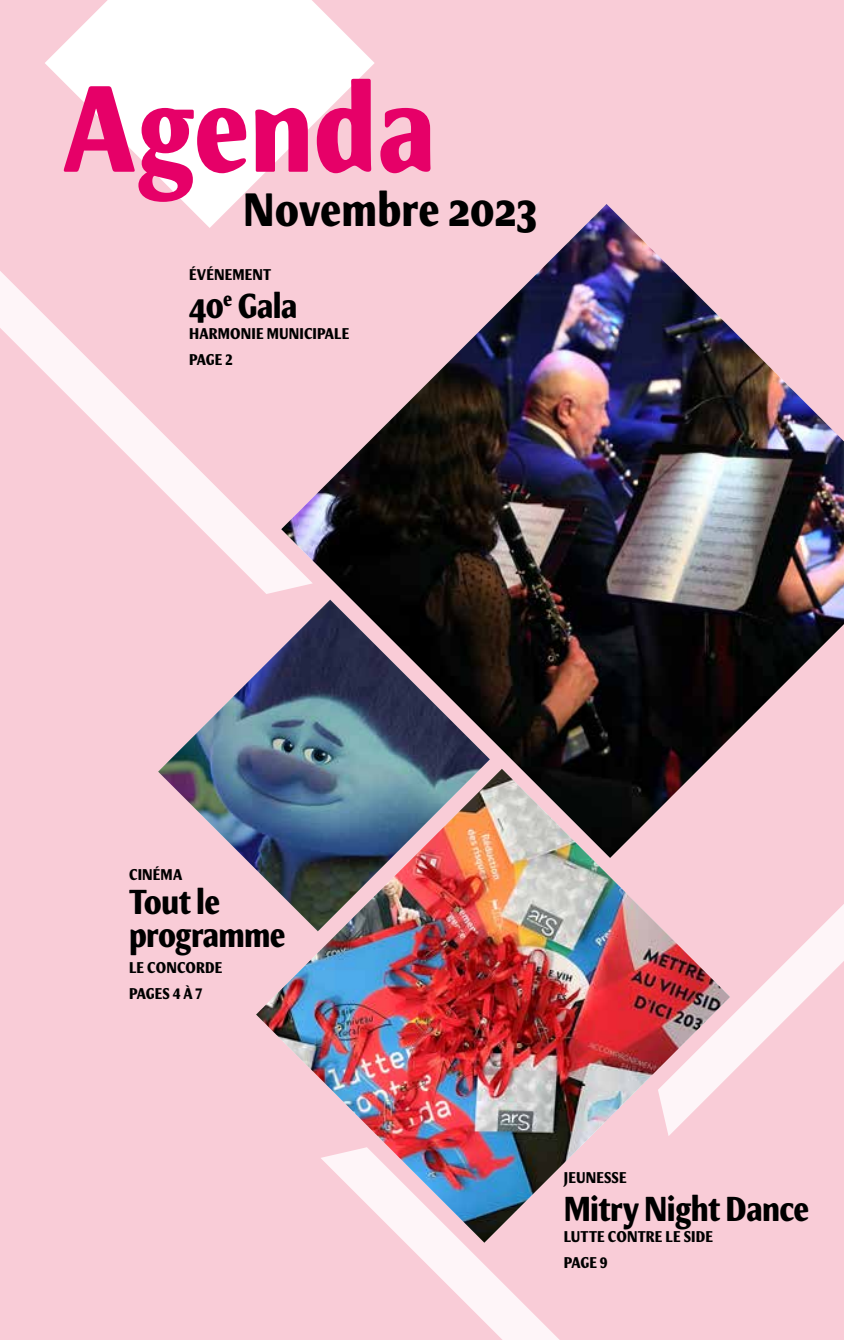
<style>
.page{position:relative;width:844px;height:1340px;background:#fff}
.page>*{position:absolute;margin:0;border:0;box-sizing:border-box;transform-origin:0 0}
.t1{font:700 condensed 123.9px "Meadow Pro";color:#e60068}
.t2{font:700 condensed 47.25px "Meadow Pro";color:#000}
.t3{font:700 condensed 35px/33.2px "Meadow Pro";letter-spacing:-.02em;color:#000}
.t4{font:700 condensed 15.75px/25.9px "Meadow Pro";letter-spacing:.01em;color:#000}
</style>
<div class="page">
<div style="left:0;top:0;width:843px;height:1339px;background:#f9ccd7"></div>
<svg style="left:730px;top:905px;width:113px;height:170px"></svg>
<svg style="left:0;top:271px;width:281px;height:323px"></svg>
<svg style="left:405px;top:1242px;width:154px;height:97px"></svg>
<svg style="left:45px;top:0;width:329px;height:228px;fill:#fff"></svg>
<img style="left:281px;top:204px;width:562px;height:564px">
<img style="left:256px;top:768px;width:474px;height:474px">
<img style="left:158px;top:599px;width:332px;height:332px">
<h1 class="t1" style="left:63px;top:55px;width:374px">Agenda</h1>
<h2 class="t2" style="left:243px;top:182px;width:296px">Novembre 2023</h2>
<p class="t4" style="left:189px;top:261px;width:83px">ÉVÉNEMENT</p>
<h3 class="t3" style="left:189px;top:289px;width:110px">40<sup>e</sup> Gala</h3>
<p class="t4" style="left:189px;top:321px;width:161px">HARMONIE MUNICIPALE<br>PAGE 2</p>
<p class="t4" style="left:129px;top:862px;width:55px">CINÉMA</p>
<h3 class="t3" style="left:129px;top:885px;width:158px">Tout le programme</h3>
<p class="t4" style="left:129px;top:954px;width:95px">LE CONCORDE<br>PAGES 4 À 7</p>
<p class="t4" style="left:563px;top:1164px;width:64px">JEUNESSE</p>
<h3 class="t3" style="left:563px;top:1192px;width:247px">Mitry Night Dance</h3>
<p class="t4" style="left:563px;top:1223px;width:151px">LUTTE CONTRE LE SIDE<br>PAGE 9</p>
</div>
